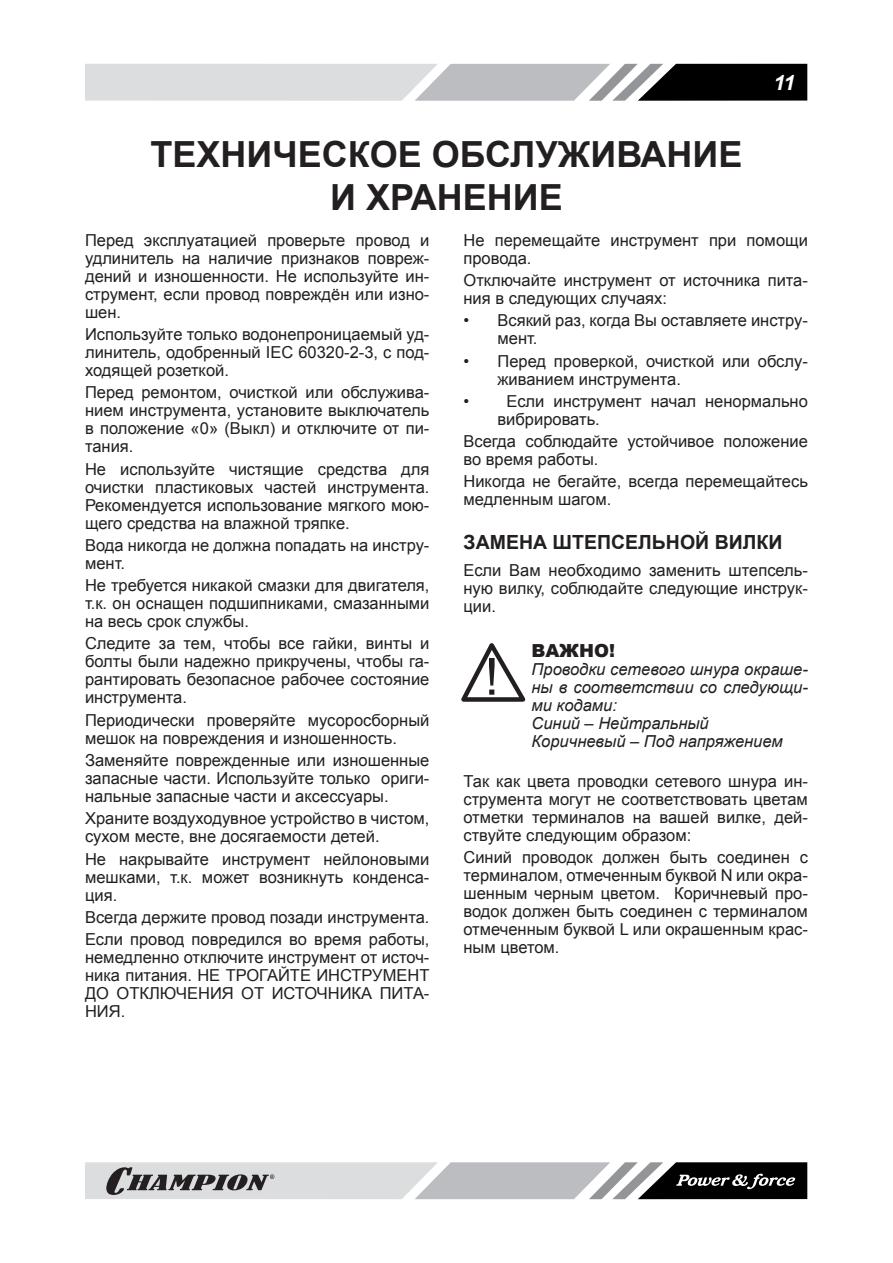
<style>
.page{position:relative;width:893px;height:1263px;background:#fff}
.page>*{position:absolute;margin:0;border:0;box-sizing:border-box;transform-origin:0 0}
.Заголовок_1{font:700 36px/43.2px "Arial";color:#231f20;text-align:center}
.t1{font:italic 700 21px "Arial";color:#fff}
.Заголовок2{font:700 19.5px "Arial";color:#231f20}
.Внимание{font:900 18px "Arial";color:#231f20}
.Текст_основной{font:16.5px/18px "Arial";color:#231f20;text-align:justify}
.Текст_список{font:16.5px/18px "Arial";color:#231f20}
.Внимание_16{font:italic 16.5px/18px "Arial";color:#231f20;text-align:justify}
</style>
<div class="page">
<svg style="left:85px;top:64px;width:722px;height:37px;background:#a8a8aa"></svg>
<svg style="left:85px;top:1162px;width:722px;height:37px;background:#a1a2a3"></svg>
<svg style="left:461px;top:643px;width:65px;height:59px"></svg>
<p class="t1" style="left:773px;top:69px;width:23px">11</p>
<p class="Заголовок_1" style="left:151px;top:134px;width:593px">ТЕХНИЧЕСКОЕ ОБСЛУЖИВАНИЕ<br>И ХРАНЕНИЕ</p>
<p class="Текст_основной" style="left:85px;top:231px;width:346px">Перед эксплуатацией проверьте провод и удлинитель на наличие признаков повреж&shy;дений и изношенности. Не используйте ин&shy;струмент, если провод повреждён или изно&shy;шен.</p>
<p class="Текст_основной" style="left:85px;top:326px;width:346px">Используйте только водонепроницаемый уд&shy;линитель, одобренный IEC 60320-2-3, с под&shy;ходящей розеткой.</p>
<p class="Текст_основной" style="left:85px;top:384px;width:346px">Перед ремонтом, очисткой или обслужива&shy;нием инструмента, установите выключатель в положение «0» (Выкл) и отключите от пи&shy;тания.</p>
<p class="Текст_основной" style="left:85px;top:460px;width:346px">Не используйте чистящие средства для очистки пластиковых частей инструмента.<br>Рекомендуется использование мягкого мою&shy;щего средства на влажной тряпке.</p>
<p class="Текст_основной" style="left:85px;top:536px;width:346px">Вода никогда не должна попадать на инстру&shy;мент.</p>
<p class="Текст_основной" style="left:85px;top:577px;width:346px">Не требуется никакой смазки для двигателя, т.к. он оснащен подшипниками, смазанными на весь срок службы.</p>
<p class="Текст_основной" style="left:85px;top:635px;width:346px">Следите за тем, чтобы все гайки, винты и болты были надежно прикручены, чтобы га&shy;рантировать безопасное рабочее состояние инструмента.</p>
<p class="Текст_основной" style="left:85px;top:711px;width:346px">Периодически проверяйте мусоросборный мешок на повреждения и изношенность.</p>
<p class="Текст_основной" style="left:85px;top:751px;width:346px">Заменяйте поврежденные или изношенные запасные части. Используйте только ориги&shy;нальные запасные части и аксессуары.</p>
<p class="Текст_основной" style="left:85px;top:810px;width:346px">Храните воздуходувное устройство в чистом, сухом месте, вне досягаемости детей.</p>
<p class="Текст_основной" style="left:85px;top:850px;width:346px">Не накрывайте инструмент нейлоновыми мешками, т.к. может возникнуть конденса&shy;ция.</p>
<p class="Текст_основной" style="left:85px;top:908px;width:346px">Всегда держите провод позади инструмента.</p>
<p class="Текст_основной" style="left:85px;top:930px;width:346px">Если провод повредился во время работы, немедленно отключите инструмент от источ&shy;ника питания. НЕ ТРОГАЙТЕ ИНСТРУМЕНТ ДО ОТКЛЮЧЕНИЯ ОТ ИСТОЧНИКА ПИТА-НИЯ.</p>
<p class="Текст_основной" style="left:463px;top:231px;width:346px">Не перемещайте инструмент при помощи провода.</p>
<p class="Текст_основной" style="left:463px;top:272px;width:346px">Отключайте инструмент от источника пита&shy;ния в следующих случаях:</p>
<p class="Текст_список" style="left:497px;top:312px;width:312px;text-indent:-34px">• Всякий раз, когда Вы оставляете инстру&shy;мент.</p>
<p class="Текст_список" style="left:497px;top:352px;width:312px;text-indent:-34px">• Перед проверкой, очисткой или обслу&shy;живанием инструмента.</p>
<p class="Текст_список" style="left:497px;top:392px;width:312px;text-indent:-34px">• Если инструмент начал ненормально вибрировать.</p>
<p class="Текст_основной" style="left:463px;top:433px;width:346px">Всегда соблюдайте устойчивое положение во время работы.</p>
<p class="Текст_основной" style="left:463px;top:473px;width:346px">Никогда не бегайте, всегда перемещайтесь медленным шагом.</p>
<p class="Заголовок2" style="left:463px;top:529px;width:320px">ЗАМЕНА ШТЕПСЕЛЬНОЙ ВИЛКИ</p>
<p class="Текст_основной" style="left:463px;top:561px;width:346px">Если Вам необходимо заменить штепсель&shy;ную вилку, соблюдайте следующие инструк&shy;ции.</p>
<p class="Внимание" style="left:532px;top:637px;width:85px">ВАЖНО!</p>
<p class="Внимание_16" style="left:532px;top:660px;width:278px">Проводки сетевого шнура окраше&shy;ны в соответствии со следующи&shy;ми кодами:</p>
<p class="Внимание_16" style="left:531px;top:714px;width:179px">Синий – Нейтральный</p>
<p class="Внимание_16" style="left:531px;top:732px;width:253px">Коричневый – Под напряжением</p>
<p class="Текст_основной" style="left:463px;top:772px;width:346px">Так как цвета проводки сетевого шнура ин&shy;струмента могут не соответствовать цветам отметки терминалов на вашей вилке, дей&shy;ствуйте следующим образом:</p>
<p class="Текст_основной" style="left:463px;top:849px;width:346px">Синий проводок должен быть соединен с терминалом, отмеченным буквой N или окра&shy;шенным черным цветом. Коричневый про&shy;водок должен быть соединен с терминалом отмеченным буквой L или окрашенным крас&shy;ным цветом.</p>
</div>
